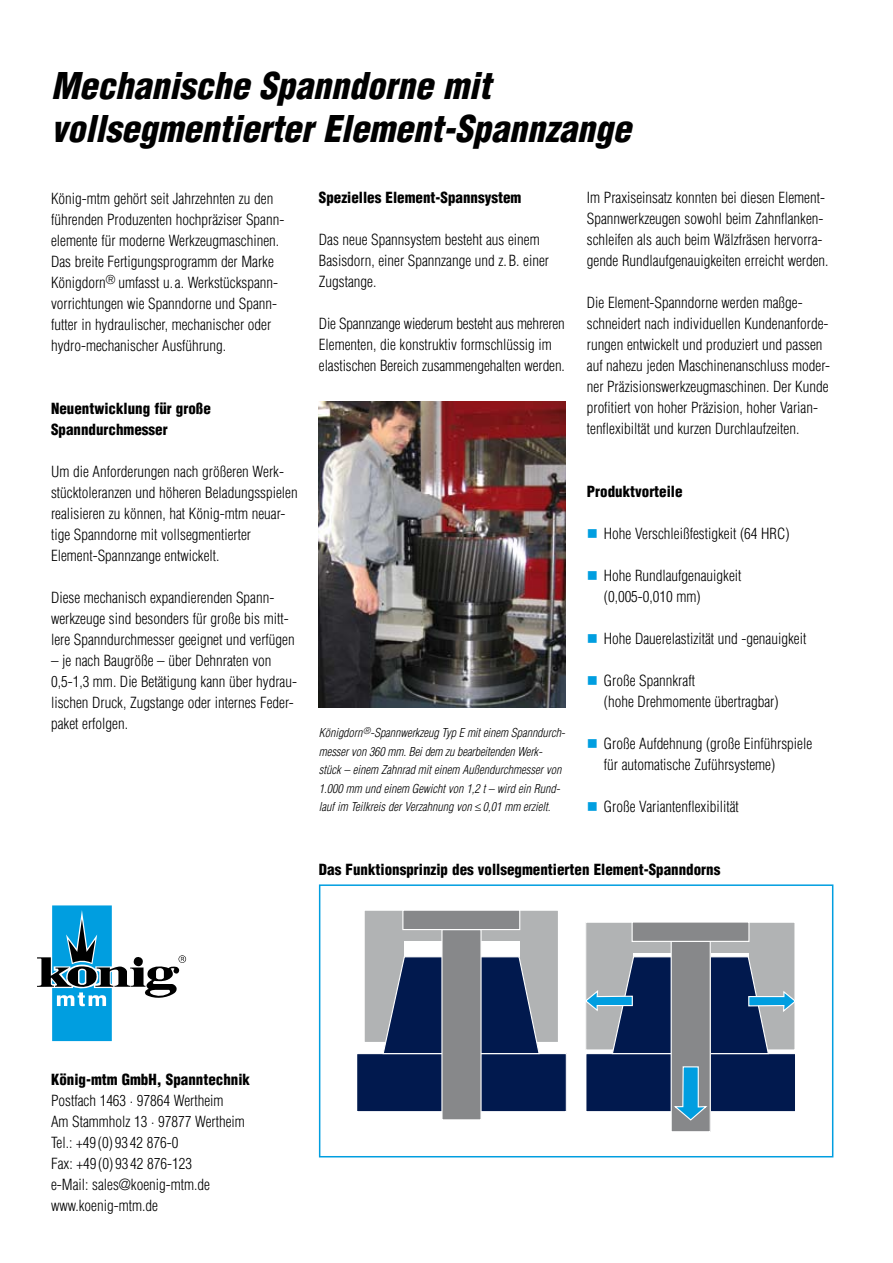
<style>
.page{position:relative;width:893px;height:1263px;background:#fff}
.page>*{position:absolute;margin:0;border:0;box-sizing:border-box;transform-origin:0 0}
.t1{font:italic 900 condensed 36px/43.2px "Helvetica";color:#000}
.t2{font:300 condensed 15px/21px "Helvetica";color:#000}
.t3{font:900 condensed 15px/21px "Helvetica";color:#000}
.t4{font:italic 300 condensed 12px/18.5px "Helvetica";color:#000}
.s1{color:#009ee0}
</style>
<div class="page">
<img style="left:319px;top:401px;width:247px;height:306px">
<svg style="left:37px;top:905px;width:149px;height:136px"></svg>
<div style="left:364px;top:910px;width:194px;height:132px;background:#b1b3b4"></div>
<div style="left:364px;top:910px;width:195px;height:133px;border:1px solid #fff"></div>
<div style="left:404px;top:941px;width:115px;height:16px;background:#fff"></div>
<div style="left:357px;top:1053px;width:209px;height:59px;background:#01194e"></div>
<div style="left:356px;top:1053px;width:211px;height:59px;border:1px solid #fff"></div>
<svg style="left:382px;top:955px;width:158px;height:100px"></svg>
<div style="left:441px;top:929px;width:41px;height:191px;background:#87888a;border:1px solid #fff"></div>
<div style="left:403px;top:910px;width:117px;height:19px;background:#87888a"></div>
<div style="left:402px;top:910px;width:118px;height:20px;border:1px solid #fff"></div>
<div style="left:586px;top:922px;width:209px;height:128px;background:#b1b3b4"></div>
<hr style="left:633px;top:953px;width:116px;height:4px;background:#fff">
<div style="left:586px;top:1053px;width:210px;height:59px;background:#01194e"></div>
<div style="left:585px;top:1053px;width:211px;height:59px;border:1px solid #fff"></div>
<div style="left:671px;top:941px;width:39px;height:191px;background:#87888a"></div>
<div style="left:671px;top:941px;width:40px;height:191px;border:1px solid #fff"></div>
<div style="left:632px;top:921px;width:117px;height:21px;background:#87888a;border:1px solid #fff"></div>
<svg style="left:672px;top:1066px;width:36px;height:55px"></svg>
<svg style="left:585px;top:955px;width:211px;height:100px"></svg>
<div style="left:319px;top:884px;width:514px;height:273px;border:2px solid #009ee0"></div>
<h1 class="t1" style="left:51px;top:64px;width:581px">Mechanische Spanndorne mit vollsegmentierter Element-Spannzange</h1>
<p class="t2" style="left:51px;top:188px;width:234px">König-mtm gehört seit Jahrzehnten zu den führenden Produzenten hochpräziser Spann&shy;elemente für moderne Werkzeugmaschinen.<br>Das breite Fertigungsprogramm der Marke Königdorn<sup>®</sup> umfasst u.a. Werkstückspann&shy;vorrichtungen wie Spanndorne und Spann&shy;futter in hydraulischer, mechanischer oder hydro-mechanischer Ausführung.</p>
<p class="t3" style="left:51px;top:397px;width:161px">Neuentwicklung für große<br>Spanndurchmesser</p>
<p class="t2" style="left:51px;top:461px;width:248px">Um die Anforderungen nach größeren Werk&shy;stücktoleranzen und höheren Beladungsspielen realisieren zu können, hat König-mtm neuar&shy;tige Spanndorne mit vollsegmentierter Element-Spannzange entwickelt.</p>
<p class="t2" style="left:51px;top:587px;width:245px">Diese mechanisch expandierenden Spann&shy;werkzeuge sind besonders für große bis mitt&shy;lere Spanndurchmesser geeignet und verfügen</p>
<p class="t2" style="left:51px;top:650px;width:248px">– je nach Baugröße – über Dehnraten von 0,5-1,3 mm. Die Betätigung kann über hydrau&shy;lischen Druck, Zugstange oder internes Feder&shy;paket erfolgen.</p>
<p class="t3" style="left:319px;top:187px;width:204px">Spezielles Element-Spannsystem</p>
<p class="t2" style="left:319px;top:229px;width:232px">Das neue Spannsystem besteht aus einem<br>Basisdorn, einer Spannzange und z.B. einer<br>Zugstange.</p>
<p class="t2" style="left:319px;top:313px;width:248px">Die Spannzange wiederum besteht aus mehreren<br>Elementen, die konstruktiv formschlüssig im elastischen Bereich zusammengehalten werden.</p>
<p class="t4" style="left:319px;top:723px;width:248px">Königdorn<sup>®</sup>-Spannwerkzeug Typ E mit einem Spanndurch&shy;messer von 360 mm. Bei dem zu bearbeitenden Werk&shy;stück – einem Zahnrad mit einem Außendurchmesser von 1.000 mm und einem Gewicht von 1,2 t – wird ein Rund&shy;lauf im Teilkreis der Verzahnung von ≤0,01 mm erzielt.</p>
<p class="t2" style="left:587px;top:187px;width:243px">Im Praxiseinsatz konnten bei diesen Element-Spannwerkzeugen sowohl beim Zahnflanken&shy;schleifen als auch beim Wälzfräsen hervorra&shy;gende Rundlaufgenauigkeiten erreicht werden.</p>
<p class="t2" style="left:587px;top:292px;width:245px">Die Element-Spanndorne werden maßge&shy;schneidert nach individuellen Kundenanforde&shy;rungen entwickelt und produziert und passen auf nahezu jeden Maschinenanschluss moder&shy;ner Präzisionswerkzeugmaschinen. Der Kunde profitiert von hoher Präzision, hoher Varian&shy;tenflexibiltät und kurzen Durchlaufzeiten.</p>
<p class="t3" style="left:587px;top:481px;width:97px">Produktvorteile</p>
<p class="t2" style="left:587px;top:523px;width:204px"><span class="s1">■</span> Hohe Verschleißfestigkeit (64 HRC)</p>
<p class="t2" style="left:604px;top:565px;width:139px;text-indent:-17px"><span class="s1">■</span> Hohe Rundlaufgenauigkeit (0,005-0,010 mm)</p>
<p class="t2" style="left:587px;top:628px;width:221px"><span class="s1">■</span> Hohe Dauerelastizität und -genauigkeit</p>
<p class="t2" style="left:604px;top:670px;width:176px;text-indent:-17px"><span class="s1">■</span> Große Spannkraft<br>(hohe Drehmomente übertragbar)</p>
<p class="t2" style="left:604px;top:733px;width:210px;text-indent:-17px"><span class="s1">■</span> Große Aufdehnung (große Einführspiele für automatische Zuführsysteme)</p>
<p class="t2" style="left:587px;top:796px;width:154px"><span class="s1">■</span> Große Variantenflexibilität</p>
<p class="t3" style="left:319px;top:859px;width:403px">Das Funktionsprinzip des vollsegmentierten Element-Spanndorns</p>
<p class="t3" style="left:51px;top:1069px;width:201px">König-mtm GmbH, Spanntechnik</p>
<p class="t2" style="left:51px;top:1090px;width:195px">Postfach 1463 · 97864 Wertheim<br>Am Stammholz 13 · 97877 Wertheim<br>Tel.: +49 (0) 93 42 876-0<br>Fax: +49 (0) 93 42 876-123<br>e-Mail: sales@koenig-mtm.de www.koenig-mtm.de</p>
</div>
